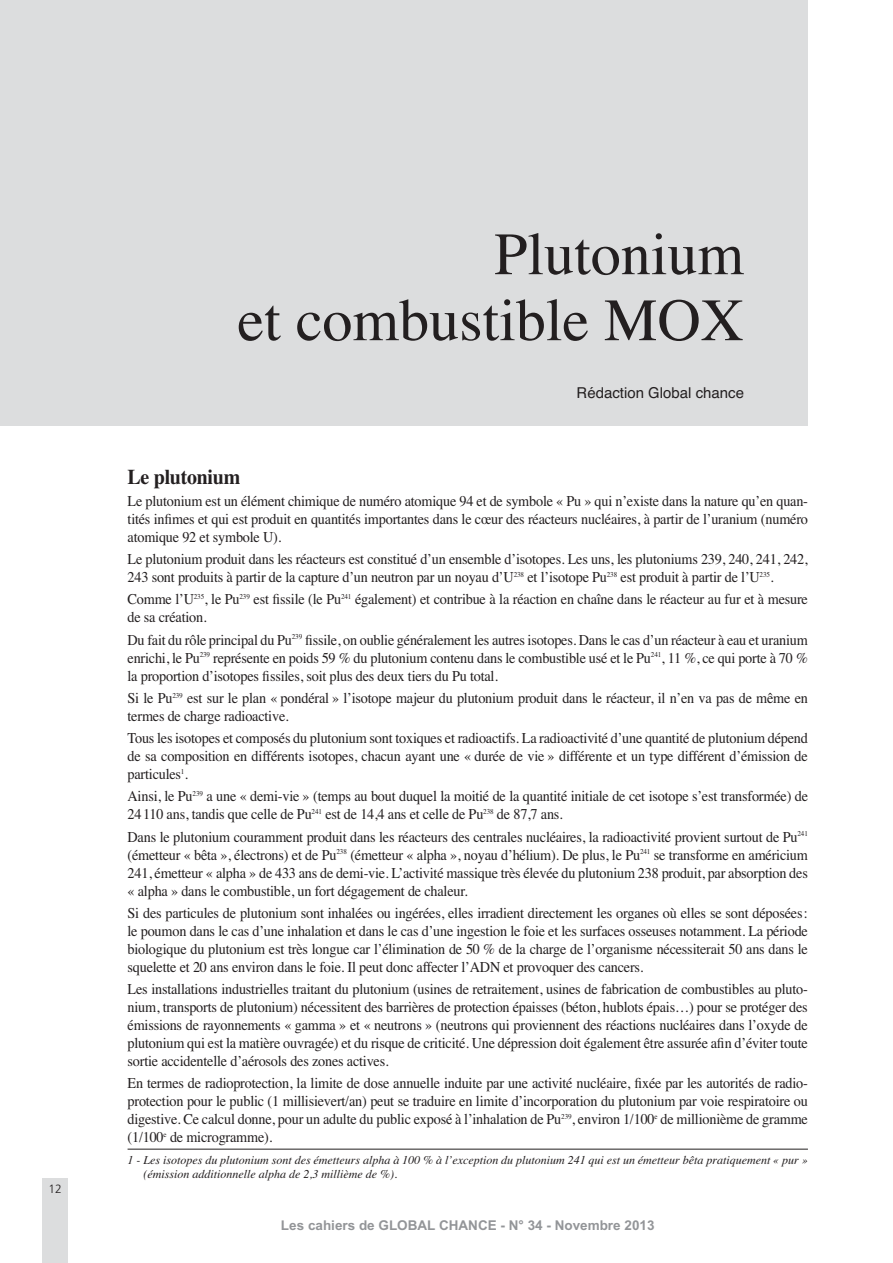
<style>
.page{position:relative;width:893px;height:1263px;background:#fff}
.page>*{position:absolute;margin:0;border:0;box-sizing:border-box;transform-origin:0 0}
.t1{font:60px/66px "Times";color:#231f20;text-align:right}
.t2{font:700 21px "Times";letter-spacing:-.015em;color:#231f20;scale:.95 1}
.t3{font:15px/18px "Times";letter-spacing:-.015em;color:#231f20;text-align:justify;scale:.95 1}
.t4{font:15px "Helvetica";color:#231f20}
.t5{font:700 13.5px "Arial";color:#939598}
.t6{font:italic 12px/14.4px "Times";color:#231f20}
.t7{font:300 12px "Frutiger";color:#231f20}
</style>
<div class="page">
<div style="left:43px;top:1178px;width:25px;height:85px;background:#dcddde"></div>
<div style="left:0;top:0;width:808px;height:425px;background:#dcddde"></div>
<hr style="left:128px;top:1149px;width:680px;height:1px;background:#231f20">
<p class="t7" style="left:49px;top:1184px;width:15px">12</p>
<h1 class="t1" style="left:237px;top:227px;width:508px">Plutonium<br>et combustible MOX</h1>
<p class="t4" style="left:576px;top:387px;width:169px">Rédaction Global chance</p>
<h2 class="t2" style="left:128px;top:469px;width:120px">Le plutonium</h2>
<p class="t3" style="left:128px;top:493px;width:718px">Le plutonium est un élément chimique de numéro atomique 94 et de symbole « Pu » qui n’existe dans la nature qu’en quan&shy;tités infimes et qui est produit en quantités importantes dans le cœur des réacteurs nucléaires, à partir de l’uranium (numéro atomique 92 et symbole U).</p>
<p class="t3" style="left:128px;top:551px;width:717px">Le plutonium produit dans les réacteurs est constitué d’un ensemble d’isotopes. Les uns, les plutoniums 239, 240, 241, 242,<br>243 sont produits à partir de la capture d’un neutron par un noyau d’U<sup>238</sup> et l’isotope Pu<sup>238</sup> est produit à partir de l’U<sup>235</sup>.</p>
<p class="t3" style="left:128px;top:592px;width:718px">Comme l’U<sup>235</sup>, le Pu<sup>239</sup> est fissile (le Pu<sup>241</sup> également) et contribue à la réaction en chaîne dans le réacteur au fur et à mesure de sa création.</p>
<p class="t3" style="left:128px;top:632px;width:718px">Du fait du rôle principal du Pu<sup>239</sup> fissile, on oublie généralement les autres isotopes. Dans le cas d’un réacteur à eau et uranium enrichi, le Pu<sup>239</sup> représente en poids 59 % du plutonium contenu dans le combustible usé et le Pu<sup>241</sup>, 11 %, ce qui porte à 70 % la proportion d’isotopes fissiles, soit plus des deux tiers du Pu total.</p>
<p class="t3" style="left:128px;top:690px;width:718px">Si le Pu<sup>239</sup> est sur le plan « pondéral » l’isotope majeur du plutonium produit dans le réacteur, il n’en va pas de même en termes de charge radioactive.</p>
<p class="t3" style="left:128px;top:730px;width:718px">Tous les isotopes et composés du plutonium sont toxiques et radioactifs. La radioactivité d’une quantité de plutonium dépend de sa composition en différents isotopes, chacun ayant une « durée de vie » différente et un type différent d’émission de particules<sup>1</sup>.</p>
<p class="t3" style="left:128px;top:789px;width:718px">Ainsi, le Pu<sup>239</sup> a une « demi-vie » (temps au bout duquel la moitié de la quantité initiale de cet isotope s’est transformée) de<br>24 110 ans, tandis que celle de Pu<sup>241</sup> est de 14,4 ans et celle de Pu<sup>238</sup> de 87,7 ans.</p>
<p class="t3" style="left:128px;top:829px;width:718px">Dans le plutonium couramment produit dans les réacteurs des centrales nucléaires, la radioactivité provient surtout de Pu<sup>241 </sup>(émetteur « bêta », électrons) et de Pu<sup>238</sup> (émetteur « alpha », noyau d’hélium). De plus, le Pu<sup>241</sup> se transforme en américium 241, émetteur « alpha » de 433 ans de demi-vie. L’activité massique très élevée du plutonium 238 produit, par absorption des « alpha » dans le combustible, un fort dégagement de chaleur.</p>
<p class="t3" style="left:128px;top:905px;width:718px">Si des particules de plutonium sont inhalées ou ingérées, elles irradient directement les organes où elles se sont déposées : le poumon dans le cas d’une inhalation et dans le cas d’une ingestion le foie et les surfaces osseuses notamment. La période biologique du plutonium est très longue car l’élimination de 50 % de la charge de l’organisme nécessiterait 50 ans dans le squelette et 20 ans environ dans le foie. Il peut donc affecter l’ADN et provoquer des cancers.</p>
<p class="t3" style="left:128px;top:981px;width:718px">Les installations industrielles traitant du plutonium (usines de retraitement, usines de fabrication de combustibles au pluto&shy;nium, transports de plutonium) nécessitent des barrières de protection épaisses (béton, hublots épais…) pour se protéger des émissions de rayonnements « gamma » et « neutrons » (neutrons qui proviennent des réactions nucléaires dans l’oxyde de plutonium qui est la matière ouvragée) et du risque de criticité. Une dépression doit également être assurée afin d’éviter toute sortie accidentelle d’aérosols des zones actives.</p>
<p class="t3" style="left:128px;top:1076px;width:718px">En termes de radioprotection, la limite de dose annuelle induite par une activité nucléaire, fixée par les autorités de radio&shy;protection pour le public (1 millisievert/an) peut se traduire en limite d’incorporation du plutonium par voie respiratoire ou digestive. Ce calcul donne, pour un adulte du public exposé à l’inhalation de Pu<sup>239</sup>, environ 1/100<sup>e</sup> de millionième de gramme (1/100<sup>e</sup> de microgramme).</p>
<p class="t6" style="left:144px;top:1153px;width:666px;text-indent:-16px">1 - Les isotopes du plutonium sont des émetteurs alpha à 100 % à l’exception du plutonium 241 qui est un émetteur bêta pratiquement « pur » (émission additionnelle alpha de 2,3 millième de %).</p>
<p class="t5" style="left:281px;top:1218px;width:375px">Les cahiers de GLOBAL CHANCE - N° 34 - Novembre 2013</p>
</div>
